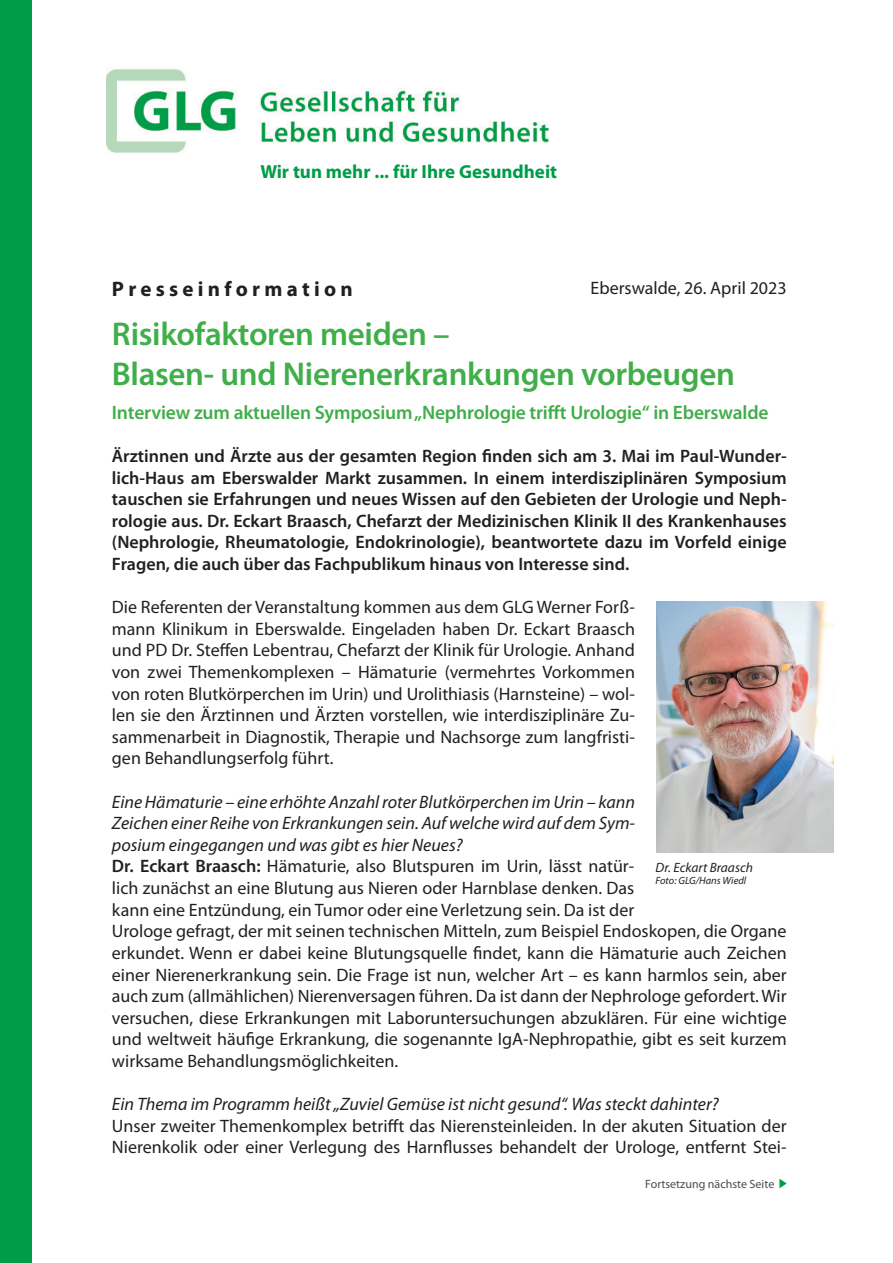
<style>
.page{position:relative;width:893px;height:1263px;background:#fff}
.page>*{position:absolute;margin:0;border:0;box-sizing:border-box;transform-origin:0 0}
.t1{font:600 33px/39.6px "Myriad Pro";letter-spacing:-.01em;color:#40ae49}
.t2{font:700 21px "Myriad Pro";color:#231f20}
.t3{font:600 19.5px "Myriad Pro";letter-spacing:-.01em;color:#40ae49}
.t4{font:700 18.9px "Myriad Pro";color:#009d48}
.t5{font:18px/21.6px "Myriad Pro";color:#231f20}
.t6{font:600 18px/21.6px "Myriad Pro";color:#231f20;text-align:justify}
.t7{font:italic 18px "Myriad Pro";color:#231f20}
.t8{font:italic 13.5px "Myriad Pro";color:#231f20}
.t9{font:12px "Myriad Pro";color:#4b4c4d}
.t10{font:italic 10.5px "Myriad Pro";color:#231f20}
.s1{font-style:italic}
.s2{font-weight:600}
</style>
<div class="page">
<div style="left:0;top:0;width:32px;height:1263px;background:#009d48"></div>
<img style="left:107px;top:69px;width:442px;height:84px">
<svg style="left:779px;top:1179px;width:8px;height:9px"></svg>
<img style="left:656px;top:602px;width:177px;height:250px">
<p class="t4" style="left:260px;top:159px;width:298px">Wir tun mehr ... für Ihre Gesundheit</p>
<p class="t2" style="left:112px;top:276px;width:242px">P r e s s e i n f o r m a t i o n</p>
<h1 class="t1" style="left:112px;top:313px;width:625px">Risikofaktoren meiden –<br>Blasen- und Nierenerkrankungen vorbeugen</h1>
<p class="t3" style="left:112px;top:400px;width:658px">Interview zum aktuellen Symposium „Nephrologie trifft Urologie“ in Eberswalde</p>
<p class="t6" style="left:112px;top:445px;width:676px">Ärztinnen und Ärzte aus der gesamten Region finden sich am 3. Mai im Paul-Wunder&shy;lich-Haus am Eberswalder Markt zusammen. In einem interdisziplinären Symposium tauschen sie Erfahrungen und neues Wissen auf den Gebieten der Urologie und Neph&shy;rologie aus. Dr. Eckart Braasch, Chefarzt der Medizinischen Klinik II des Krankenhauses (Nephrologie, Rheumatologie, Endokrinologie), beantwortete dazu im Vorfeld einige Fragen, die auch über das Fachpublikum hinaus von Interesse sind.</p>
<p class="t5" style="left:112px;top:596px;width:525px;text-align:justify">Die Referenten der Veranstaltung kommen aus dem GLG Werner Forß&shy;mann Klinikum in Eberswalde. Eingeladen haben Dr. Eckart Braasch und PD Dr. Steffen Lebentrau, Chefarzt der Klinik für Urologie. Anhand von zwei Themenkomplexen – Hämaturie (vermehrtes Vorkommen von roten Blutkörperchen im Urin) und Urolithiasis (Harnsteine) – wol&shy;len sie den Ärztinnen und Ärzten vorstellen, wie interdisziplinäre Zu&shy;sammenarbeit in Diagnostik, Therapie und Nachsorge zum langfristi&shy;gen Behandlungserfolg führt.</p>
<p class="t5" style="left:112px;top:790px;width:676px"><span class="s1">Eine Hämaturie – eine erhöhte Anzahl roter Blutkörperchen im Urin – kann<br>Zeichen einer Reihe von Erkrankungen sein. Auf welche wird auf dem Sym-<br>posium eingegangen und was gibt es hier Neues?<br></span><span class="s2">Dr. Eckart Braasch:</span> Hämaturie, also Blutspuren im Urin, lässt natür-<br>lich zunächst an eine Blutung aus Nieren oder Harnblase denken. Das<br>kann eine Entzündung, ein Tumor oder eine Verletzung sein. Da ist der<br>Urologe gefragt, der mit seinen technischen Mitteln, zum Beispiel Endoskopen, die Organe erkundet. Wenn er dabei keine Blutungsquelle findet, kann die Hämaturie auch Zeichen einer Nierenerkrankung sein. Die Frage ist nun, welcher Art – es kann harmlos sein, aber auch zum (allmählichen) Nierenversagen führen. Da ist dann der Nephrologe gefordert. Wir versuchen, diese Erkrankungen mit Laboruntersuchungen abzuklären. Für eine wichtige und weltweit häufige Erkrankung, die sogenannte IgA-Nephropathie, gibt es seit kurzem wirksame Behandlungsmöglichkeiten.</p>
<p class="t7" style="left:112px;top:1093px;width:608px">Ein Thema im Programm heißt „Zuviel Gemüse ist nicht gesund“. Was steckt dahinter?</p>
<p class="t5" style="left:112px;top:1114px;width:676px">Unser zweiter Themenkomplex betrifft das Nierensteinleiden. In der akuten Situation der<br>Nierenkolik oder einer Verlegung des Harnflusses behandelt der Urologe, entfernt Stei-</p>
<p class="t5" style="left:591px;top:277px;width:198px">Eberswalde, 26. April 2023</p>
<p class="t8" style="left:656px;top:859px;width:99px">Dr. Eckart Braasch</p>
<p class="t10" style="left:656px;top:874px;width:92px">Foto: GLG/Hans Wiedl</p>
<p class="t9" style="left:645px;top:1176px;width:131px">Fortsetzung nächste Seite</p>
</div>
